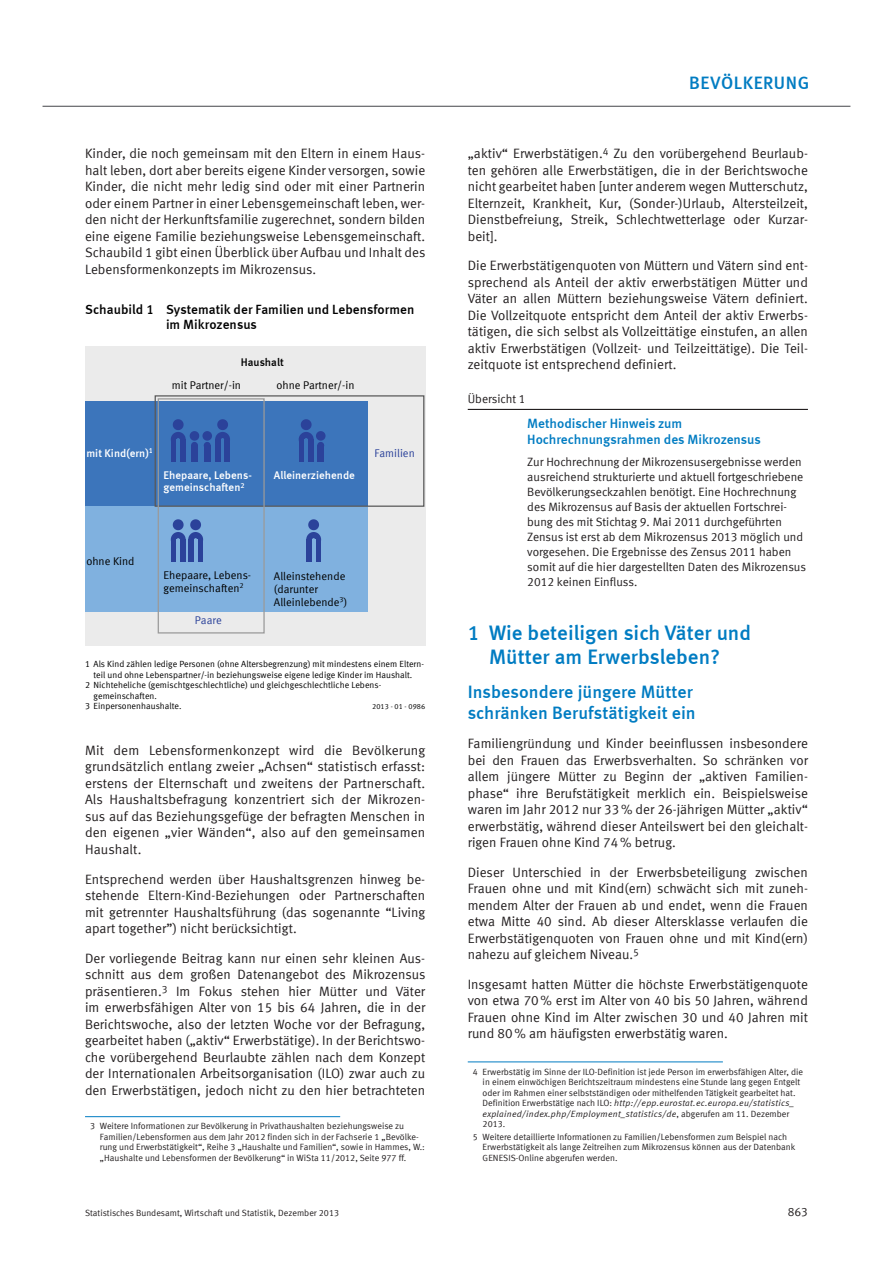
<style>
.page{position:relative;width:893px;height:1263px;background:#fff}
.page>*{position:absolute;margin:0;border:0;box-sizing:border-box;transform-origin:0 0}
.Format_2__14_p{font:21px/24px "Meta Medium LF";letter-spacing:.005em;color:#007cc2;text-align:center}
.Format_3__12_p{font:18px/21px "Meta Medium LF";letter-spacing:.005em;color:#007cc2}
.Format_3__12_p-2{font:18px "Meta Medium LF";letter-spacing:.03em;color:#007cc2}
.Grundtext__9_p{font:13.5px/16.5px "Meta Normal LF";letter-spacing:.005em;color:#231f20;text-align:justify}
.W_Uebersicht_U1{font:13.5px/16.2px "Meta Medium LF";color:#007cc2}
.t1{font:700 13.35px/15.3px "Meta Normal LF";color:#000}
.W_Uebersicht_Text{font:12px/15px "Meta Normal LF";color:#231f20}
.W_Uebersicht{font:12px "Meta Normal LF";color:#231f20}
.t2{font:11.1px/13px "Meta Normal LF";color:#000}
.t3{font:700 11.1px/12.8px "Meta Normal LF";color:#fff}
.t4{font:11.1px "Meta Normal LF";letter-spacing:.005em;color:#2b429a}
.Fußnotentext{font:9px/10.5px "Meta Normal LF";letter-spacing:.005em;color:#231f20}
.t5{font:8.85px "Meta Normal LF";letter-spacing:.005em;color:#000}
.t6{font:7.35px "Meta Normal LF";color:#000}
.s1{font-weight:700}
.s2{font-style:italic}
</style>
<div class="page">
<hr style="left:43px;top:106px;width:807px;height:1px;background:#6c6d70">
<hr style="left:85px;top:1116px;width:255px;height:1px;background:#007cc2">
<hr style="left:468px;top:1061px;width:255px;height:1px;background:#007cc2">
<div style="left:86px;top:347px;width:340px;height:299px;background:#ebebeb"></div>
<div style="left:85px;top:402px;width:283px;height:105px;background:#3c75bb"></div>
<div style="left:171px;top:439px;width:15px;height:23px;background:#2b429a"></div>
<hr style="left:177px;top:440px;width:3px;height:22px;background:#3c75bb">
<div style="left:204px;top:445px;width:7px;height:16px;background:#2b429a"></div>
<div style="left:191px;top:445px;width:7px;height:16px;background:#2b429a"></div>
<div style="left:215px;top:439px;width:15px;height:23px;background:#2b429a"></div>
<svg style="left:171px;top:419px;width:59px;height:30px"></svg>
<hr style="left:221px;top:440px;width:3px;height:22px;background:#3c75bb">
<div style="left:317px;top:445px;width:7px;height:16px;background:#2b429a"></div>
<div style="left:299px;top:439px;width:15px;height:23px;background:#2b429a"></div>
<svg style="left:299px;top:419px;width:26px;height:30px"></svg>
<hr style="left:305px;top:440px;width:3px;height:22px;background:#3c75bb">
<div style="left:85px;top:506px;width:283px;height:106px;background:#80b1df"></div>
<div style="left:171px;top:540px;width:15px;height:22px;background:#2b429a"></div>
<hr style="left:177px;top:540px;width:3px;height:22px;background:#80b1df">
<div style="left:188px;top:540px;width:15px;height:22px;background:#2b429a"></div>
<svg style="left:171px;top:519px;width:32px;height:28px"></svg>
<hr style="left:194px;top:540px;width:3px;height:22px;background:#80b1df">
<div style="left:306px;top:540px;width:15px;height:22px;background:#2b429a"></div>
<svg style="left:306px;top:519px;width:15px;height:28px"></svg>
<hr style="left:312px;top:539px;width:3px;height:23px;background:#80b1df">
<div style="left:155px;top:395px;width:269px;height:112px;border:1px solid #595959"></div>
<div style="left:158px;top:398px;width:107px;height:235px;border:1px solid #9a9a9a"></div>
<hr style="left:468px;top:409px;width:340px;height:1px;background:#231f20">
<p class="Grundtext__9_p" style="left:85px;top:145px;width:342px">Kinder, die noch gemeinsam mit den Eltern in einem Haus&shy;halt leben, dort aber bereits eigene Kinder versorgen, sowie Kinder, die nicht mehr ledig sind oder mit einer Partnerin oder einem Partner in einer Lebensgemeinschaft leben, wer&shy;den nicht der Herkunftsfamilie zugerechnet, sondern bilden eine eigene Familie beziehungsweise Lebensgemeinschaft.<br>Schaubild 1 gibt einen Überblick über Aufbau und Inhalt des Lebensformenkonzepts im Mikrozensus.</p>
<p class="t1" style="left:166px;top:302px;width:250px;text-indent:-81px">Schaubild 1 Systematik der Familien und Lebensformen im Mikrozensus</p>
<p class="t2" style="left:172px;top:350px;width:114px;line-height:23.4px;text-indent:69px"><span class="s1">Haushalt </span>mit Partner/-in</p>
<p class="t2" style="left:276px;top:379px;width:80px">ohne Partner/-in</p>
<p class="t3" style="left:86px;top:446px;width:68px">mit Kind(ern)<sup>1</sup></p>
<p class="t3" style="left:163px;top:468px;width:90px">Ehepaare, Lebens&shy;gemeinschaften<sup>2</sup></p>
<p class="t3" style="left:274px;top:468px;width:83px">Alleinerziehende</p>
<p class="t4" style="left:375px;top:447px;width:42px">Familien</p>
<p class="t2" style="left:86px;top:554px;width:50px">ohne Kind</p>
<p class="t2" style="left:163px;top:568px;width:89px">Ehepaare, Lebens&shy;gemeinschaften<sup>2</sup></p>
<p class="t2" style="left:274px;top:569px;width:75px">Alleinstehende (darunter<br>Alleinlebende )<sup>3</sup></p>
<p class="t4" style="left:195px;top:614px;width:28px">Paare</p>
<p class="t5" style="left:85px;top:659px;width:340px">1 Als Kind zählen ledige Personen (ohne Altersbegrenzung) mit mindestens einem Eltern-</p>
<p class="t5" style="left:94px;top:670px;width:320px">teil und ohne Lebenspartner/-in beziehungsweise eigene ledige Kinder im Haushalt.</p>
<p class="t5" style="left:85px;top:680px;width:298px">2 Nichteheliche (gemischtgeschlechtliche) und gleichgeschlechtliche Lebens-</p>
<p class="t5" style="left:94px;top:691px;width:65px">gemeinschaften.</p>
<p class="t5" style="left:85px;top:701px;width:98px">3 Einpersonenhaushalte.</p>
<p class="t6" style="left:372px;top:702px;width:55px">2013 - 01 - 0986</p>
<p class="Grundtext__9_p" style="left:85px;top:742px;width:342px">Mit dem Lebensformenkonzept wird die Bevölkerung grundsätzlich entlang zweier „Achsen“ statistisch erfasst: erstens der Elternschaft und zweitens der Partnerschaft.<br>Als Haushaltsbefragung konzentriert sich der Mikrozen&shy;sus auf das Beziehungsgefüge der befragten Menschen in den eigenen „vier Wänden“, also auf den gemeinsamen Haushalt.</p>
<p class="Grundtext__9_p" style="left:85px;top:870px;width:342px">Entsprechend werden über Haushaltsgrenzen hinweg be&shy;stehende Eltern-Kind-Beziehungen oder Partnerschaften mit getrennter Haushaltsführung (das sogenannte “Living apart together”) nicht berücksichtigt.</p>
<p class="Grundtext__9_p" style="left:85px;top:950px;width:342px">Der vorliegende Beitrag kann nur einen sehr kleinen Aus&shy;schnitt aus dem großen Datenangebot des Mikrozensus präsentieren.<sup>3</sup> Im Fokus stehen hier Mütter und Väter im erwerbsfähigen Alter von 15 bis 64 Jahren, die in der Berichtswoche, also der letzten Woche vor der Befragung, gearbeitet haben („aktiv“ Erwerbstätige). In der Berichtswo&shy;che vorübergehend Beurlaubte zählen nach dem Konzept der Internationalen Arbeitsorganisation (ILO) zwar auch zu den Erwerbstätigen, jedoch nicht zu den hier betrachteten</p>
<p class="Fußnotentext" style="left:100px;top:1121px;width:326px;text-indent:-10px">3 Weitere Informationen zur Bevölkerung in Privathaushalten beziehungsweise zu Familien/Lebensformen aus dem Jahr 2012 finden sich in der Fachserie 1 „Bevölke&shy;rung und Erwerbstätigkeit“, Reihe 3 „Haushalte und Familien“, sowie in Hammes, W.: „Haushalte und Lebensformen der Bevölkerung“ in WiSta 11/2012, Seite 977 ff.</p>
<h2 class="Format_3__12_p-2" style="left:689px;top:72px;width:122px">BEVÖLKERUNG</h2>
<p class="Grundtext__9_p" style="left:468px;top:145px;width:342px">„aktiv“ Erwerbstätigen.<sup>4</sup> Zu den vorübergehend Beurlaub&shy;ten gehören alle Erwerbstätigen, die in der Berichtswoche nicht gearbeitet haben [unter anderem wegen Mutterschutz, Elternzeit, Krankheit, Kur, (Sonder-)Urlaub, Altersteilzeit, Dienstbefreiung, Streik, Schlechtwetterlage oder Kurzar&shy;beit].</p>
<p class="Grundtext__9_p" style="left:468px;top:257px;width:342px">Die Erwerbstätigenquoten von Müttern und Vätern sind ent&shy;sprechend als Anteil der aktiv erwerbstätigen Mütter und Väter an allen Müttern beziehungsweise Vätern definiert.<br>Die Vollzeitquote entspricht dem Anteil der aktiv Erwerbs&shy;tätigen, die sich selbst als Vollzeittätige einstufen, an allen aktiv Erwerbstätigen (Vollzeit- und Teilzeittätige). Die Teil&shy;zeitquote ist entsprechend definiert.</p>
<p class="W_Uebersicht" style="left:468px;top:392px;width:59px">Übersicht 1</p>
<p class="W_Uebersicht_U1" style="left:527px;top:415px;width:235px">Methodischer Hinweis zum<br>Hochrechnungsrahmen des Mikrozensus</p>
<p class="W_Uebersicht_Text" style="left:527px;top:454px;width:280px">Zur Hochrechnung der Mikrozensusergebnisse werden ausreichend strukturierte und aktuell fortgeschriebene Bevölkerungseckzahlen benötigt. Eine Hochrechnung des Mikrozensus auf Basis der aktuellen Fortschrei&shy;bung des mit Stichtag 9. Mai 2011 durchgeführten Zensus ist erst ab dem Mikrozensus 2013 möglich und vorgesehen. Die Ergebnisse des Zensus 2011 haben somit auf die hier dargestellten Daten des Mikrozensus 2012 keinen Einfluss.</p>
<h1 class="Format_2__14_p" style="left:468px;top:620px;width:285px">1 Wie beteiligen sich Väter und<br>Mütter am Erwerbsleben?</h1>
<h2 class="Format_3__12_p" style="left:468px;top:681px;width:230px">Insbesondere jüngere Mütter schränken Berufstätigkeit ein</h2>
<p class="Grundtext__9_p" style="left:468px;top:735px;width:342px">Familiengründung und Kinder beeinflussen insbesondere bei den Frauen das Erwerbsverhalten. So schränken vor allem jüngere Mütter zu Beginn der „aktiven Familien&shy;phase“ ihre Berufstätigkeit merklich ein. Beispielsweise waren im Jahr 2012 nur 33% der 26-jährigen Mütter „aktiv“ erwerbstätig, während dieser Anteilswert bei den gleichalt&shy;rigen Frauen ohne Kind 74% betrug.</p>
<p class="Grundtext__9_p" style="left:468px;top:863px;width:342px">Dieser Unterschied in der Erwerbsbeteiligung zwischen Frauen ohne und mit Kind(ern) schwächt sich mit zuneh&shy;mendem Alter der Frauen ab und endet, wenn die Frauen etwa Mitte 40 sind. Ab dieser Altersklasse verlaufen die Erwerbstätigenquoten von Frauen ohne und mit Kind(ern) nahezu auf gleichem Niveau.<sup>5</sup></p>
<p class="Grundtext__9_p" style="left:468px;top:975px;width:342px">Insgesamt hatten Mütter die höchste Erwerbstätigenquote von etwa 70% erst im Alter von 40 bis 50 Jahren, während Frauen ohne Kind im Alter zwischen 30 und 40 Jahren mit rund 80% am häufigsten erwerbstätig waren.</p>
<p class="Fußnotentext" style="left:483px;top:1066px;width:322px;text-indent:-10px">4 Erwerbstätig im Sinne der ILO-Definition ist jede Person im erwerbsfähigen Alter, die in einem einwöchigen Berichtszeitraum mindestens eine Stunde lang gegen Entgelt oder im Rahmen einer selbstständigen oder mithelfenden Tätigkeit gearbeitet hat.<br>Definition Erwerbstätige nach ILO: <span class="s2">http://epp.eurostat.ec.europa.eu/statistics_ explained/index.php/Employment_statistics/de</span>, abgerufen am 11. Dezember 2013.</p>
<p class="Fußnotentext" style="left:483px;top:1131px;width:314px;text-indent:-10px">5 Weitere detaillierte Informationen zu Familien/Lebensformen zum Beispiel nach<br>Erwerbstätigkeit als lange Zeitreihen zum Mikrozensus können aus der Datenbank<br>GENESIS-Online abgerufen werden.</p>
<p class="Fußnotentext" style="left:85px;top:1208px;width:256px">Statistisches Bundesamt, Wirtschaft und Statistik, Dezember 2013</p>
<p class="W_Uebersicht_Text" style="left:788px;top:1204px;width:22px">863</p>
</div>
